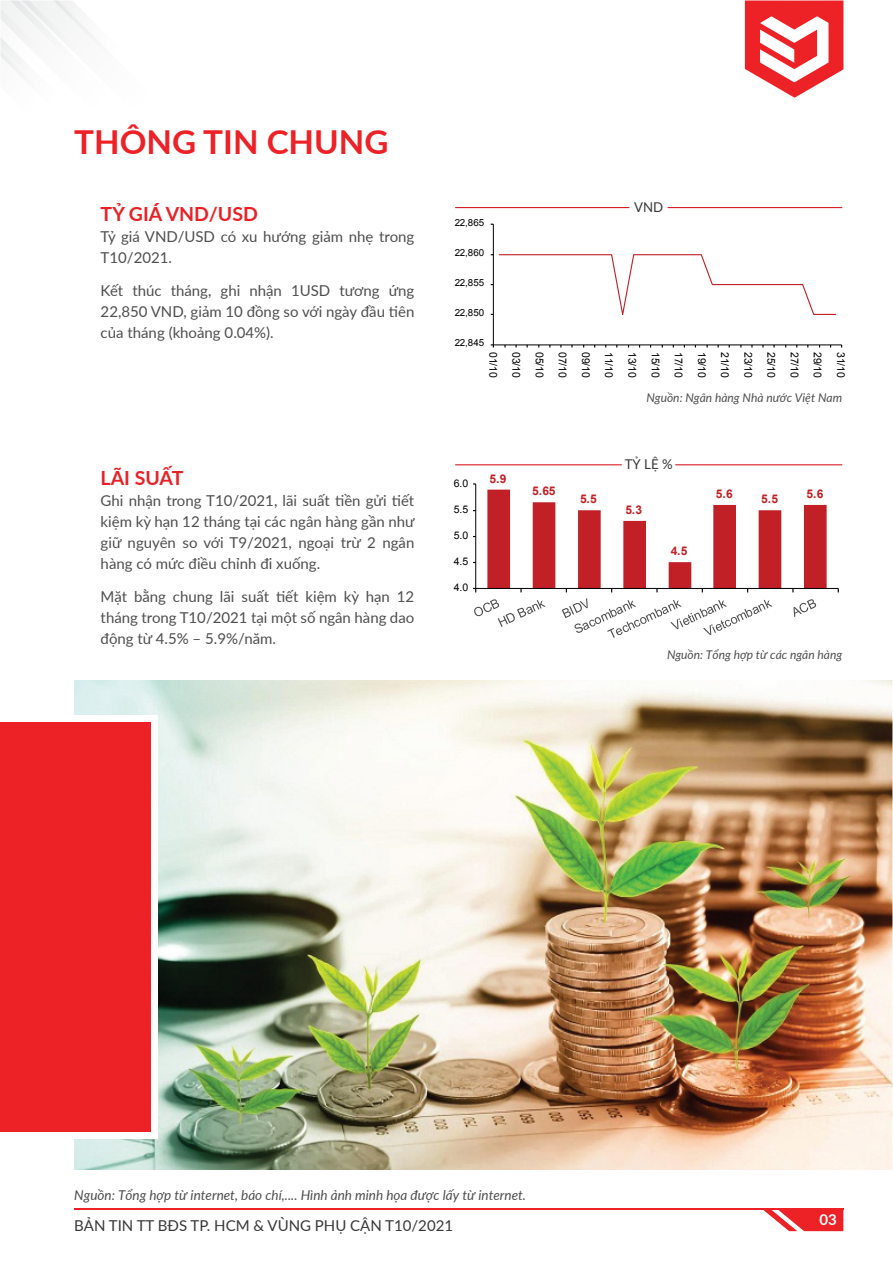
<style>
.page{position:relative;width:893px;height:1263px;background:#fff}
.page>*{position:absolute;margin:0;border:0;box-sizing:border-box;transform-origin:0 0}
.t1{font:700 33px "Lato";color:#ec2227}
.t2{font:700 19.5px "Lato";color:#e82127}
.t3{font:15px/21px "Lato";color:#4e4e4e;text-align:justify}
.t4{font:15px "Lato";color:#383838}
.t5{font:700 15px "Lato";color:#fff}
.t6{font:italic 13.5px "Lato";color:#4d4d4f}
.t7{font:13.5px "Lato";color:#383838}
.t8{font:italic 12px "Lato";color:#4e4e50}
.t9{font:700 12px "Arial";color:#c02026}
.t10{font:10.8px "Arial";letter-spacing:.01em;color:#000}
.t11{font:10.5px "Arial";color:#000}
.t12{font:9.75px "Arial";letter-spacing:-.02em;color:#000}
</style>
<div class="page">
<img style="left:74px;top:681px;width:817px;height:489px">
<svg style="left:745px;top:2px;width:98px;height:96px"></svg>
<hr style="left:74px;top:1208px;width:769px;height:1px;background:#ec2227">
<svg style="left:762px;top:1209px;width:81px;height:22px"></svg>
<svg style="left:2px;top:2px;width:94px;height:73px"></svg>
<hr style="left:668px;top:207px;width:174px;height:1px;background:#d61f27">
<hr style="left:455px;top:207px;width:174px;height:1px;background:#d61f27">
<hr style="left:493px;top:224px;width:1px;height:121px;background:#000">
<hr style="left:493px;top:344px;width:349px;height:1px;background:#000">
<svg style="left:491px;top:254px;width:346px;height:67px"></svg>
<hr style="left:675px;top:464px;width:167px;height:1px;background:#d61f27">
<hr style="left:455px;top:464px;width:167px;height:1px;background:#d61f27">
<hr style="left:475px;top:484px;width:1px;height:104px;background:#000">
<hr style="left:476px;top:588px;width:362px;height:1px;background:#000">
<svg style="left:487px;top:490px;width:340px;height:102px"></svg>
<svg style="left:474px;top:599px;width:72px;height:28px"></svg>
<svg style="left:562px;top:598px;width:210px;height:40px"></svg>
<svg style="left:793px;top:599px;width:23px;height:18px"></svg>
<div style="left:20px;top:715px;width:138px;height:424px;background:#fff"></div>
<div style="left:0;top:722px;width:151px;height:410px;background:#ec2227"></div>
<h1 class="t1" style="left:74px;top:118px;width:316px">THÔNG TIN CHUNG</h1>
<h2 class="t2" style="left:101px;top:200px;width:159px">TỶ GIÁ VND/USD</h2>
<p class="t3" style="left:101px;top:226px;width:315px">Tỷ giá VND/USD có xu hướng giảm nhẹ trong<br>T10/2021.</p>
<p class="t3" style="left:101px;top:280px;width:315px">Kết thúc tháng, ghi nhận 1USD tương ứng 22,850 VND, giảm 10 đồng so với ngày đầu tiên của tháng (khoảng 0.04%).</p>
<h2 class="t2" style="left:101px;top:463px;width:84px">LÃI SUẤT</h2>
<p class="t3" style="left:101px;top:489px;width:316px">Ghi nhận trong T10/2021, lãi suất tiền gửi tiết kiệm kỳ hạn 12 tháng tại các ngân hàng gần như giữ nguyên so với T9/2021, ngoại trừ 2 ngân hàng có mức điều chỉnh đi xuống.</p>
<p class="t3" style="left:101px;top:585px;width:315px">Mặt bằng chung lãi suất tiết kiệm kỳ hạn 12 tháng trong T10/2021 tại một số ngân hàng dao động từ 4.5% – 5.9%/năm.</p>
<p class="t12" style="left:455px;top:215px;width:31px">22,865</p>
<p class="t12" style="left:455px;top:245px;width:31px">22,860</p>
<p class="t12" style="left:455px;top:276px;width:31px">22,855</p>
<p class="t12" style="left:455px;top:306px;width:31px">22,850</p>
<p class="t12" style="left:455px;top:336px;width:31px">22,845</p>
<p class="t7" style="left:634px;top:197px;width:31px">VND</p>
<p class="t10" style="left:501px;top:352px;width:28px;rotate:90deg">01/10</p>
<p class="t10" style="left:524px;top:352px;width:28px;rotate:90deg">03/10</p>
<p class="t10" style="left:547px;top:352px;width:28px;rotate:90deg">05/10</p>
<p class="t10" style="left:570px;top:352px;width:28px;rotate:90deg">07/10</p>
<p class="t10" style="left:593px;top:352px;width:28px;rotate:90deg">09/10</p>
<p class="t10" style="left:616px;top:352px;width:28px;rotate:90deg">11/10</p>
<p class="t10" style="left:640px;top:352px;width:28px;rotate:90deg">13/10</p>
<p class="t10" style="left:663px;top:352px;width:28px;rotate:90deg">15/10</p>
<p class="t10" style="left:686px;top:352px;width:28px;rotate:90deg">17/10</p>
<p class="t10" style="left:709px;top:352px;width:28px;rotate:90deg">19/10</p>
<p class="t10" style="left:732px;top:352px;width:28px;rotate:90deg">21/10</p>
<p class="t10" style="left:756px;top:352px;width:28px;rotate:90deg">23/10</p>
<p class="t10" style="left:779px;top:352px;width:28px;rotate:90deg">25/10</p>
<p class="t10" style="left:802px;top:352px;width:28px;rotate:90deg">27/10</p>
<p class="t10" style="left:825px;top:352px;width:28px;rotate:90deg">29/10</p>
<p class="t10" style="left:848px;top:352px;width:28px;rotate:90deg">31/10</p>
<p class="t8" style="left:647px;top:389px;width:197px">Nguồn: Ngân hàng Nhà nước Việt Nam</p>
<p class="t11" style="left:454px;top:476px;width:16px">6.0</p>
<p class="t11" style="left:454px;top:502px;width:16px">5.5</p>
<p class="t11" style="left:454px;top:528px;width:16px">5.0</p>
<p class="t11" style="left:454px;top:554px;width:16px">4.5</p>
<p class="t11" style="left:454px;top:580px;width:16px">4.0</p>
<p class="t9" style="left:490px;top:470px;width:18px">5.9</p>
<p class="t9" style="left:532px;top:483px;width:25px">5.65</p>
<p class="t9" style="left:580px;top:491px;width:18px">5.5</p>
<p class="t7" style="left:625px;top:454px;width:49px">TỶ LỆ %</p>
<p class="t9" style="left:625px;top:501px;width:18px">5.3</p>
<p class="t9" style="left:671px;top:543px;width:18px">4.5</p>
<p class="t9" style="left:716px;top:485px;width:18px">5.6</p>
<p class="t9" style="left:761px;top:491px;width:18px">5.5</p>
<p class="t9" style="left:806px;top:485px;width:18px">5.6</p>
<p class="t8" style="left:667px;top:646px;width:177px">Nguồn: Tổng hợp từ các ngân hàng</p>
<p class="t6" style="left:74px;top:1186px;width:453px">Nguồn: Tổng hợp từ internet, báo chí,.... Hình ảnh minh họa được lấy từ internet.</p>
<p class="t4" style="left:74px;top:1215px;width:380px">BẢN TIN TT BĐS TP. HCM &amp; VÙNG PHỤ CẬN T10/2021</p>
<p class="t5" style="left:819px;top:1208px;width:19px">03</p>
</div>
